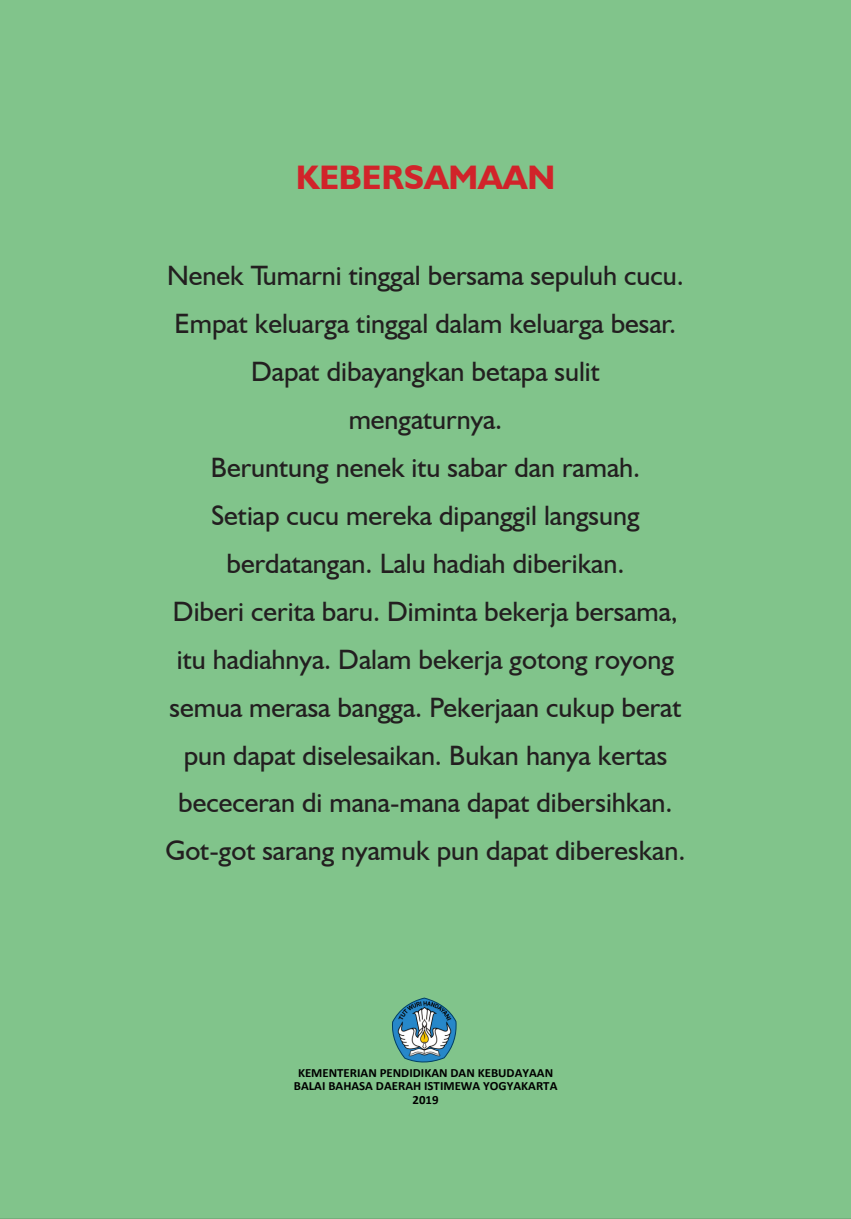
<style>
.page{position:relative;width:851px;height:1219px;background:#fff}
.page>*{position:absolute;margin:0;border:0;box-sizing:border-box;transform-origin:0 0}
.t1{font:700 34px "Humanist 521 BT";color:#d1232a}
.t2{font:28px/48px "Humanist 521 BT";color:#231f20;text-align:center}
.t3{font:700 12.6px/13.4px "Calibri";color:#000;text-align:center}
</style>
<div class="page">
<div style="left:0;top:0;width:850px;height:1219px;background:#81c48b"></div>
<svg style="left:391px;top:998px;width:66px;height:66px;background:#699da4"></svg>
<p class="t1" style="left:296px;top:156px;width:261px">KEBERSAMAAN</p>
<p class="t2" style="left:165px;top:250px;width:521px">Nenek Tumarni tinggal bersama sepuluh cucu.<br>Empat keluarga tinggal dalam keluarga besar.<br>Dapat dibayangkan betapa sulit<br>mengaturnya.<br>Beruntung nenek itu sabar dan ramah.<br>Setiap cucu mereka dipanggil langsung berdatangan. Lalu hadiah diberikan.<br>Diberi cerita baru. Diminta bekerja bersama, itu hadiahnya. Dalam bekerja gotong royong semua merasa bangga. Pekerjaan cukup berat pun dapat diselesaikan. Bukan hanya kertas bececeran di mana-mana dapat dibersihkan.<br>Got-got sarang nyamuk pun dapat dibereskan.</p>
<p class="t3" style="left:294px;top:1066px;width:265px">KEMENTERIAN PENDIDIKAN DAN KEBUDAYAAN<br>BALAI BAHASA DAERAH ISTIMEWA YOGYAKARTA<br>2019</p>
</div>
